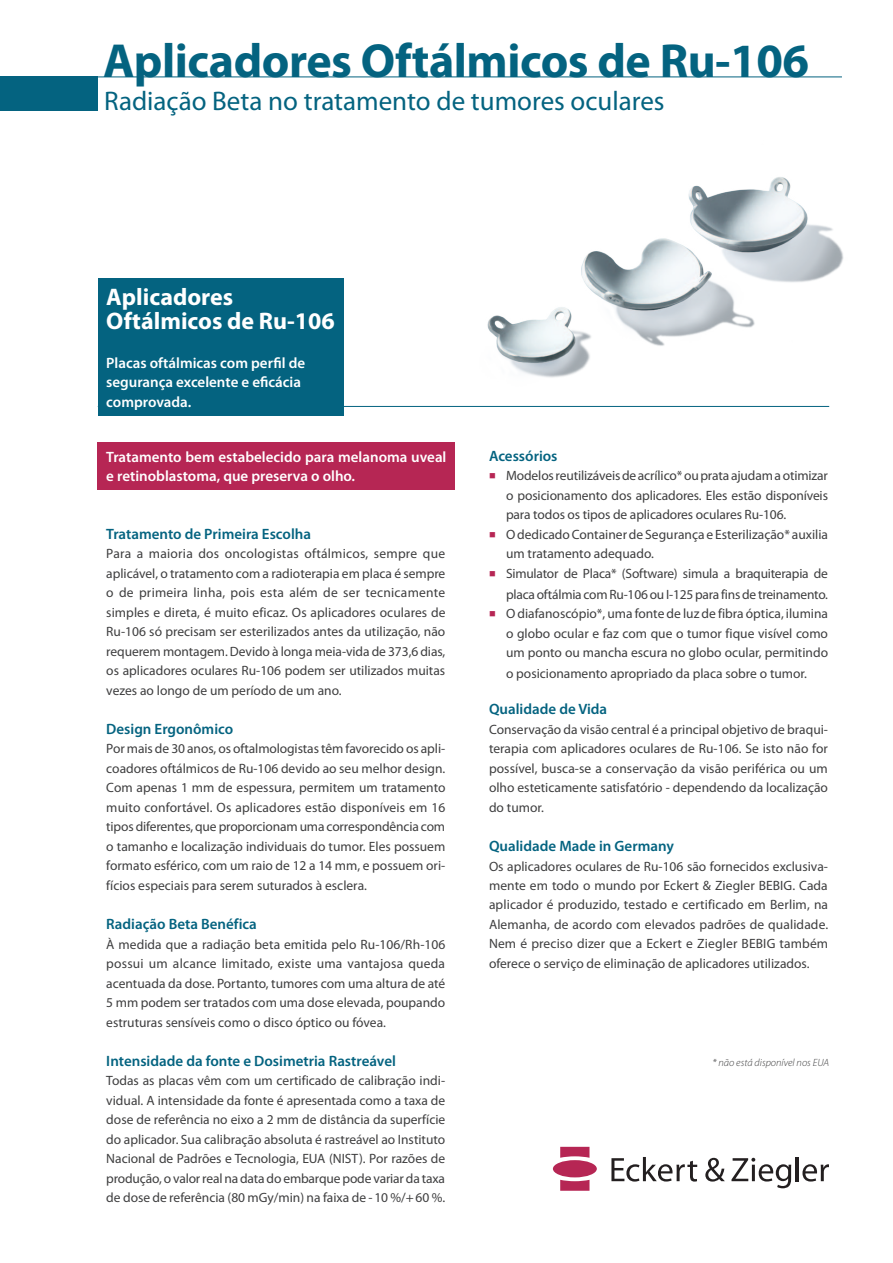
<style>
.page{position:relative;width:893px;height:1263px;background:#fff}
.page>*{position:absolute;margin:0;border:0;box-sizing:border-box;transform-origin:0 0}
.t1{font:700 48px "Myriad Pro";letter-spacing:-.01em;color:#046380}
.t2{font:27px "Myriad Pro";color:#046380}
.t3{font:700 24px/24px "Myriad Pro";color:#fff}
.t4{font:600 15px "Myriad Pro";color:#046380}
.t5{font:600 15px/19.5px "Myriad Pro";color:#fff}
.t6{font:13.5px/19.5px "Myriad Pro";color:#3e3e3f;text-align:justify}
.t7{font:italic 300 10.5px "Myriad Pro";color:#3e3e3f}
</style>
<div class="page">
<img style="left:487px;top:177px;width:357px;height:201px">
<div style="left:0;top:77px;width:98px;height:34px;background:#046380"></div>
<hr style="left:0;top:77px;width:842px;height:1px;background:#046380">
<div style="left:98px;top:278px;width:245px;height:137px;background:#046380"></div>
<div style="left:98px;top:442px;width:357px;height:48px;background:#b62654"></div>
<hr style="left:98px;top:406px;width:731px;height:1px;background:#046380">
<svg style="left:611px;top:1157px;width:86px;height:24px"></svg>
<svg style="left:705px;top:1158px;width:20px;height:23px"></svg>
<svg style="left:731px;top:1158px;width:60px;height:30px"></svg>
<hr style="left:796px;top:1157px;width:3px;height:24px;background:#231f20">
<svg style="left:802px;top:1164px;width:27px;height:17px"></svg>
<svg style="left:560px;top:1147px;width:29px;height:44px"></svg>
<div style="left:553px;top:1160px;width:44px;height:17px;background:#b62654;border-radius:50%"></div>
<h1 class="t1" style="left:103px;top:29px;width:707px">Aplicadores Oftálmicos de Ru-106</h1>
<h2 class="t2" style="left:104px;top:85px;width:562px">Radiação Beta no tratamento de tumores oculares</h2>
<h3 class="t3" style="left:106px;top:284px;width:230px">Aplicadores<br>Oftálmicos de Ru-106</h3>
<p class="t5" style="left:106px;top:352px;width:200px">Placas oftálmicas com perfil de segurança excelente e eficácia comprovada.</p>
<p class="t5" style="left:106px;top:446px;width:342px">Tratamento bem estabelecido para melanoma uveal e retinoblastoma, que preserva o olho.</p>
<p class="t4" style="left:106px;top:524px;width:206px">Tratamento de Primeira Escolha</p>
<p class="t6" style="left:106px;top:544px;width:341px">Para a maioria dos oncologistas oftálmicos, sempre que aplicável, o tratamento com a radioterapia em placa é sempre o de primeira linha, pois esta além de ser tecnicamente simples e direta, é muito eficaz. Os aplicadores oculares de Ru-106 só precisam ser esterilizados antes da utilização, não requerem montagem. Devido à longa meia-vida de 373,6 dias, os aplicadores oculares Ru-106 podem ser utilizados muitas vezes ao longo de um período de um ano.</p>
<p class="t4" style="left:106px;top:719px;width:128px">Design Ergonômico</p>
<p class="t6" style="left:106px;top:739px;width:341px">Por mais de 30 anos, os oftalmologistas têm favorecido os apli&shy;coadores oftálmicos de Ru-106 devido ao seu melhor design.<br>Com apenas 1 mm de espessura, permitem um tratamento muito confortável. Os aplicadores estão disponíveis em 16 tipos diferentes, que proporcionam uma correspondência com o tamanho e localização individuais do tumor. Eles possuem formato esférico, com um raio de 12 a 14 mm, e possuem ori&shy;fícios especiais para serem suturados à esclera.</p>
<p class="t4" style="left:106px;top:914px;width:152px">Radiação Beta Benéfica</p>
<p class="t6" style="left:106px;top:934px;width:341px">À medida que a radiação beta emitida pelo Ru-106/Rh-106 possui um alcance limitado, existe uma vantajosa queda acentuada da dose. Portanto, tumores com uma altura de até 5 mm podem ser tratados com uma dose elevada, poupando estruturas sensíveis como o disco óptico ou fóvea.</p>
<p class="t4" style="left:106px;top:1051px;width:291px">Intensidade da fonte e Dosimetria Rastreável</p>
<p class="t6" style="left:106px;top:1070px;width:341px">Todas as placas vêm com um certificado de calibração indi&shy;vidual. A intensidade da fonte é apresentada como a taxa de dose de referência no eixo a 2 mm de distância da superfície do aplicador. Sua calibração absoluta é rastreável ao Instituto Nacional de Padrões e Tecnologia, EUA (NIST). Por razões de produção, o valor real na data do embarque pode variar da taxa de dose de referência (80 mGy/min) na faixa de -10 %/+60 %.</p>
<p class="t4" style="left:489px;top:446px;width:70px">Acessórios</p>
<p class="t6" style="left:506px;top:466px;width:324px;text-align:left">Modelos reutilizáveis de acrílico* ou prata ajudam a otimizar o posicionamento dos aplicadores. Eles estão disponíveis para todos os tipos de aplicadores oculares Ru-106.<br>O dedicado Container de Segurança e Esterilização* auxilia um tratamento adequado.<br>Simulator de Placa* (Software) simula a braquiterapia de</p>
<p class="t6" style="left:506px;top:584px;width:324px">placa oftálmia com Ru-106 ou I-125 para fins de treinamento.<br>O diafanoscópio*, uma fonte de luz de fibra óptica, ilumina o globo ocular e faz com que o tumor fique visível como um ponto ou mancha escura no globo ocular, permitindo</p>
<p class="t6" style="left:506px;top:664px;width:302px">o posicionamento apropriado da placa sobre o tumor.</p>
<p class="t4" style="left:489px;top:700px;width:120px">Qualidade de Vida</p>
<p class="t6" style="left:489px;top:719px;width:340px">Conservação da visão central é a principal objetivo de braqui&shy;terapia com aplicadores oculares de Ru-106. Se isto não for possível, busca-se a conservação da visão periférica ou um olho esteticamente satisfatório - dependendo da localização do tumor.</p>
<p class="t4" style="left:489px;top:836px;width:186px">Qualidade Made in Germany</p>
<p class="t6" style="left:489px;top:856px;width:341px">Os aplicadores oculares de Ru-106 são fornecidos exclusiva&shy;mente em todo o mundo por Eckert &amp; Ziegler BEBIG. Cada aplicador é produzido, testado e certificado em Berlim, na Alemanha, de acordo com elevados padrões de qualidade.<br>Nem é preciso dizer que a Eckert e Ziegler BEBIG também oferece o serviço de eliminação de aplicadores utilizados.</p>
<p class="t7" style="left:712px;top:1056px;width:118px">* não está disponível nos EUA</p>
</div>
